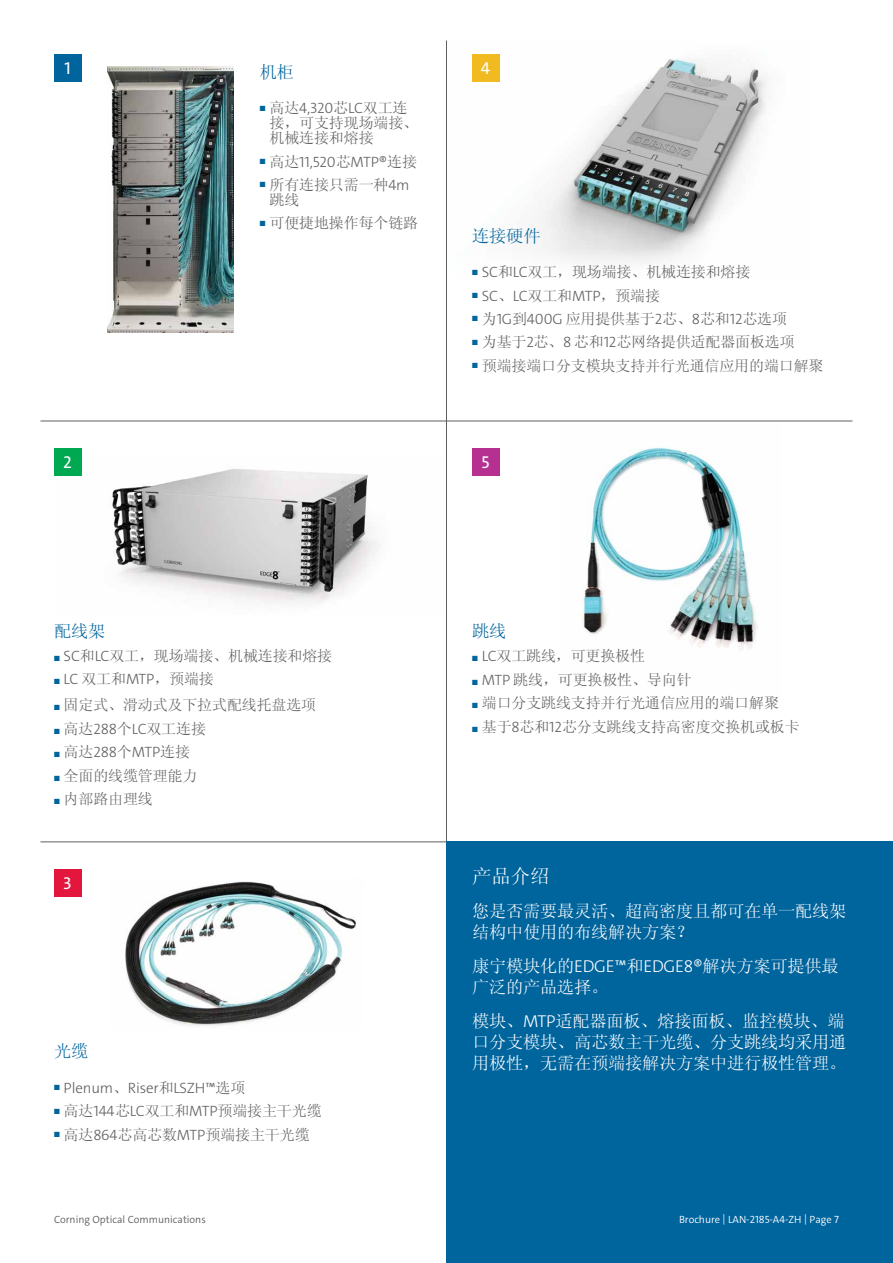
<style>
.page{position:relative;width:893px;height:1263px;background:#fff}
.page>*{position:absolute;margin:0;border:0;box-sizing:border-box;transform-origin:0 0}
.t1{font:19.5px "Sim Sun";color:#fff}
.t2{font:17.25px/20.7px "Sim Sun";letter-spacing:-.015em;color:#fff}
.t3{font:17.25px "Sim Sun";letter-spacing:-.01em;color:#00649d}
.t4{font:17.25px "The Sans C4 s";color:#fff}
.t5{font:15px/15px "Sim Sun";letter-spacing:-.01em;color:#5f6062}
.t6{font:300 15px "The Sans C4 s";letter-spacing:-.01em;color:#5f6062}
.t7{font:300 10.5px "The Sans C4 s";color:#fff}
.t8{font:300 10.5px "The Sans C4 s";color:#5f6062}
.s1{font-family:"Sim Sun";font-weight:400}
.s2{font-family:"The Sans C4 s";font-weight:300}
.s3{color:#00649d}
</style>
<div class="page">
<img style="left:582px;top:447px;width:175px;height:203px">
<hr style="left:0;top:0;width:1px;height:421px;background:#00649d">
<img style="left:472px;top:54px;width:295px;height:209px">
<img style="left:57px;top:455px;width:322px;height:147px">
<hr style="left:40px;top:421px;width:812px;height:1px;background:#5f6062">
<hr style="left:40px;top:841px;width:812px;height:1px;background:#5f6062">
<hr style="left:446px;top:41px;width:1px;height:1181px;background:#5f6062">
<div style="left:472px;top:54px;width:27px;height:27px;background:#f1ba20"></div>
<div style="left:54px;top:448px;width:27px;height:27px;background:#00a851"></div>
<div style="left:472px;top:448px;width:27px;height:27px;background:#b63092"></div>
<img style="left:125px;top:881px;width:231px;height:145px">
<div style="left:54px;top:869px;width:27px;height:27px;background:#e3173e"></div>
<div style="left:54px;top:54px;width:27px;height:27px;background:#00649d"></div>
<img style="left:108px;top:67px;width:125px;height:265px">
<div style="left:446px;top:841px;width:447px;height:422px;background:#00649d"></div>
<p class="t4" style="left:64px;top:57px;width:8px">1</p>
<p class="t3" style="left:260px;top:63px;width:36px">机柜</p>
<p class="t6" style="left:260px;top:99px;width:149px"><sup>■</sup> <span class="s1">高达</span>4,320<span class="s1">芯</span>LC<span class="s1">双工连</span></p>
<p class="t5" style="left:270px;top:115px;width:150px">接，可支持现场端接、机械连接和熔接</p>
<p class="t6" style="left:260px;top:152px;width:159px"><sup>■</sup> <span class="s1">高达</span>11,520<span class="s1">芯</span>MTP®<span class="s1">连接</span></p>
<p class="t5" style="left:270px;top:177px;width:142px;text-indent:-10px"><sup>■</sup> 所有连接只需一种<span class="s2">4m</span>跳线</p>
<p class="t5" style="left:260px;top:216px;width:160px"><sup>■</sup> 可便捷地操作每个链路</p>
<p class="t4" style="left:481px;top:57px;width:11px">4</p>
<p class="t3" style="left:472px;top:227px;width:70px">连接硬件</p>
<p class="t5" style="left:472px;top:264px;width:280px"><sup>■</sup> <span class="s2">SC</span>和<span class="s2">LC</span>双工，现场端接、机械连接和熔接</p>
<p class="t5" style="left:472px;top:288px;width:189px"><sup>■</sup> <span class="s2">SC</span>、<span class="s2">LC</span>双工和<span class="s2">MTP</span>，预端接</p>
<p class="t5" style="left:472px;top:311px;width:316px"><sup>■</sup> 为<span class="s2">1G</span>到<span class="s2">400G</span> 应用提供基于<span class="s2">2</span>芯、<span class="s2">8</span>芯和<span class="s2">12</span>芯选项</p>
<p class="t5" style="left:472px;top:335px;width:324px"><sup>■</sup> 为基于<span class="s2">2</span>芯、<span class="s2">8</span> 芯和<span class="s2">12</span>芯网络提供适配器面板选项</p>
<p class="t5" style="left:472px;top:358px;width:353px"><sup>■</sup> 预端接端口分支模块支持并行光通信应用的端口解聚</p>
<p class="t4" style="left:63px;top:451px;width:10px">2</p>
<p class="t4" style="left:482px;top:451px;width:10px">5</p>
<p class="t3" style="left:54px;top:622px;width:53px">配线架</p>
<p class="t5" style="left:54px;top:648px;width:280px"><span class="s3">■</span> <span class="s2">SC</span>和<span class="s2">LC</span>双工，现场端接、机械连接和熔接</p>
<p class="t5" style="left:54px;top:671px;width:161px"><span class="s3">■</span> <span class="s2">LC</span> 双工和<span class="s2">MTP</span>，预端接</p>
<p class="t5" style="left:54px;top:698px;width:264px"><span class="s3">■</span> 固定式、滑动式及下拉式配线托盘选项</p>
<p class="t5" style="left:54px;top:721px;width:153px"><span class="s3">■</span> 高达<span class="s2">288</span>个<span class="s2">LC</span>双工连接</p>
<p class="t6" style="left:54px;top:742px;width:137px"><span class="s3">■</span> <span class="s1">高达</span>288<span class="s1">个</span>MTP<span class="s1">连接</span></p>
<p class="t5" style="left:54px;top:768px;width:145px"><span class="s3">■</span> 全面的线缆管理能力</p>
<p class="t5" style="left:54px;top:791px;width:100px"><span class="s3">■</span> 内部路由理线</p>
<p class="t4" style="left:63px;top:872px;width:10px">3</p>
<p class="t3" style="left:54px;top:1042px;width:36px">光缆</p>
<p class="t6" style="left:54px;top:1078px;width:193px"><sup>■</sup> Plenum<span class="s1">、</span>Riser<span class="s1">和</span>LSZH™<span class="s1">选项</span></p>
<p class="t5" style="left:54px;top:1103px;width:269px"><sup>■</sup> 高达<span class="s2">144</span>芯<span class="s2">LC</span>双工和<span class="s2">MTP</span>预端接主干光缆</p>
<p class="t5" style="left:54px;top:1127px;width:257px"><sup>■</sup> 高达<span class="s2">864</span>芯高芯数<span class="s2">MTP</span>预端接主干光缆</p>
<p class="t3" style="left:472px;top:622px;width:36px">跳线</p>
<p class="t5" style="left:472px;top:648px;width:174px"><span class="s3">■</span> <span class="s2">LC</span>双工跳线，可更换极性</p>
<p class="t5" style="left:472px;top:672px;width:221px"><span class="s3">■</span> <span class="s2">MTP</span> 跳线，可更换极性、导向针</p>
<p class="t5" style="left:472px;top:695px;width:308px"><span class="s3">■</span> 端口分支跳线支持并行光通信应用的端口解聚</p>
<p class="t5" style="left:472px;top:719px;width:329px"><span class="s3">■</span> 基于<span class="s2">8</span>芯和<span class="s2">12</span>芯分支跳线支持高密度交换机或板卡</p>
<h1 class="t1" style="left:472px;top:866px;width:79px">产品介绍</h1>
<p class="t2" style="left:472px;top:901px;width:376px">您是否需要最灵活、超高密度且都可在单一配线架结构中使用的布线解决方案？</p>
<p class="t2" style="left:472px;top:956px;width:368px">康宁模块化的<span class="s2">EDGE™</span>和<span class="s2">EDGE8®</span>解决方案可提供最广泛的产品选择。</p>
<p class="t2" style="left:472px;top:1011px;width:376px;text-align:justify">模块、<span class="s2">MTP</span>适配器面板、熔接面板、监控模块、端口分支模块、高芯数主干光缆、分支跳线均采用通用极性，无需在预端接解决方案中进行极性管理。</p>
<p class="t8" style="left:54px;top:1213px;width:153px">Corning Optical Communications</p>
<p class="t7" style="left:679px;top:1213px;width:162px">Brochure | LAN-2185-A4-ZH | Page 7</p>
</div>
